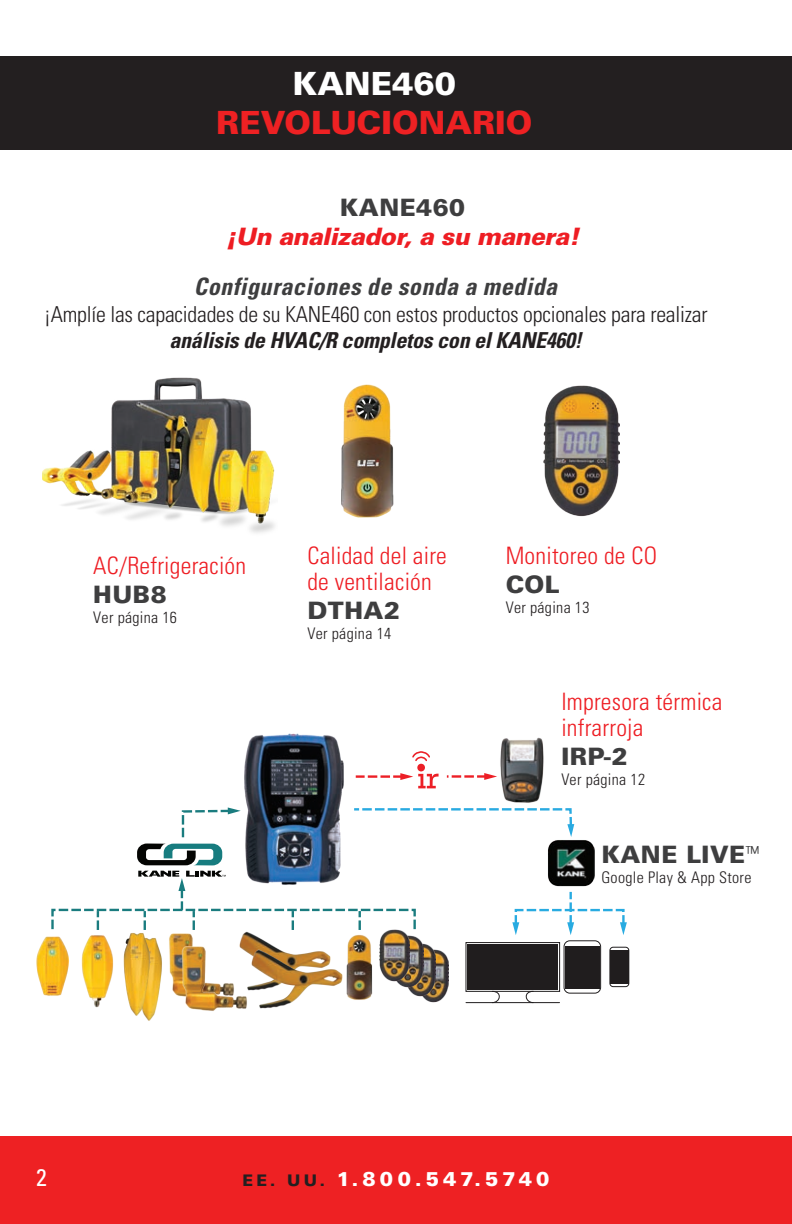
<style>
.page{position:relative;width:792px;height:1224px;background:#fff}
.page>*{position:absolute;margin:0;border:0;box-sizing:border-box;transform-origin:0 0}
.t1{font:900 32px "Univers LT Std";color:#ee2123}
.t2{font:900 32px "Univers LT Std";color:#fff}
.t3{font:300 condensed 24px/26px "Univers LT Std";letter-spacing:.01em;color:#ee1d23}
.t4{font:900 24px "Univers LT Std";letter-spacing:.02em;color:#3e3e3f}
.t5{font:italic 700 condensed 24px "Univers LT Std";letter-spacing:.02em;color:#3e3e3f}
.t6{font:italic 900 24px "Univers LT Std";letter-spacing:-.02em;color:#ee1d23}
.t7{font:condensed 24px "Univers LT Std";color:#fff}
.t8{font:300 condensed 22px "Univers LT Std";letter-spacing:-.01em;color:#231f20}
.t9{font:italic 700 condensed 22px "Univers LT Std";letter-spacing:-.01em;color:#231f20}
.t10{font:900 20px "Univers LT Std";letter-spacing:.2em;color:#fff}
.t11{font:300 condensed 16px "Univers LT Std";letter-spacing:.02em;color:#231f20}
.s1{font-size:16px;color:#231f20}
</style>
<div class="page">
<div style="left:0;top:1136px;width:792px;height:88px;background:#ee2123"></div>
<div style="left:0;top:56px;width:792px;height:94px;background:#231f20"></div>
<img style="left:543px;top:385px;width:77px;height:132px">
<img style="left:341px;top:384px;width:53px;height:134px">
<img style="left:218px;top:733px;width:138px;height:138px">
<img style="left:500px;top:737px;width:44px;height:66px">
<img style="left:548px;top:840px;width:47px;height:47px">
<svg style="left:610px;top:947px;width:19px;height:40px"></svg>
<div style="left:610px;top:947px;width:19px;height:40px;border:1px solid #201d1e;border-radius:3px"></div>
<div style="left:610px;top:951px;width:19px;height:33px;background:#201d1e"></div>
<div style="left:564px;top:940px;width:37px;height:54px;border:1px solid #201d1e;border-radius:6px"></div>
<div style="left:565px;top:946px;width:35px;height:43px;background:#201d1e"></div>
<div style="left:466px;top:942px;width:94px;height:50px;border:1px solid #201d1e"></div>
<svg style="left:465px;top:991px;width:38px;height:12px"></svg>
<svg style="left:523px;top:991px;width:37px;height:12px"></svg>
<hr style="left:492px;top:1002px;width:41px;height:1px;background:#201d1e">
<div style="left:467px;top:944px;width:91px;height:46px;background:#201d1e"></div>
<img style="left:346px;top:934px;width:27px;height:66px">
<img style="left:169px;top:933px;width:24px;height:63px">
<svg style="left:356px;top:752px;width:83px;height:36px"></svg>
<svg style="left:352px;top:807px;width:222px;height:30px"></svg>
<svg style="left:447px;top:773px;width:50px;height:7px"></svg>
<svg style="left:512px;top:892px;width:115px;height:43px"></svg>
<svg style="left:137px;top:807px;width:104px;height:58px"></svg>
<img style="left:178px;top:939px;width:69px;height:72px">
<img style="left:237px;top:932px;width:31px;height:62px">
<img style="left:248px;top:943px;width:95px;height:66px">
<img style="left:81px;top:935px;width:33px;height:73px">
<img style="left:36px;top:936px;width:33px;height:60px">
<img style="left:145px;top:938px;width:17px;height:83px">
<svg style="left:51px;top:871px;width:365px;height:61px"></svg>
<img style="left:418px;top:949px;width:31px;height:53px">
<img style="left:408px;top:943px;width:27px;height:53px">
<img style="left:397px;top:935px;width:26px;height:53px">
<img style="left:380px;top:928px;width:30px;height:54px">
<img style="left:123px;top:930px;width:28px;height:87px">
<img style="left:43px;top:377px;width:232px;height:156px">
<h1 class="t2" style="left:293px;top:64px;width:165px">KANE460</h1>
<h1 class="t1" style="left:216px;top:102px;width:318px">REVOLUCIONARIO</h1>
<p class="t4" style="left:340px;top:193px;width:127px">KANE460</p>
<p class="t6" style="left:226px;top:221px;width:355px">¡Un analizador, a su manera!</p>
<p class="t5" style="left:194px;top:272px;width:365px">Configuraciones de sonda a medida</p>
<p class="t8" style="left:44px;top:301px;width:665px">¡Amplíe las capacidades de su KANE460 con estos productos opcionales para realizar</p>
<p class="t9" style="left:169px;top:327px;width:414px">análisis de HVAC/R completos con el KANE460!</p>
<p class="t3" style="left:93px;top:553px;width:154px">AC/Refrigeración</p>
<p class="t4" style="left:93px;top:579px;width:75px">HUB8</p>
<p class="t11" style="left:93px;top:608px;width:85px">Ver página 16</p>
<p class="t3" style="left:307px;top:543px;width:141px">Calidad del aire de ventilación</p>
<p class="t4" style="left:307px;top:595px;width:94px">DTHA2</p>
<p class="t11" style="left:307px;top:624px;width:85px">Ver página 14</p>
<p class="t3" style="left:506px;top:543px;width:153px">Monitoreo de CO</p>
<p class="t4" style="left:506px;top:569px;width:55px">COL</p>
<p class="t11" style="left:506px;top:598px;width:85px">Ver página 13</p>
<p class="t3" style="left:561px;top:689px;width:163px">Impresora térmica infrarroja</p>
<p class="t4" style="left:561px;top:741px;width:68px">IRP-2</p>
<p class="t11" style="left:561px;top:769px;width:85px">Ver página 12</p>
<p class="t4" style="left:601px;top:839px;width:159px">KANE LIVE<sup>™</sup></p>
<p class="t11" style="left:601px;top:868px;width:152px">Google Play &amp; App Store</p>
<p class="t7" style="left:36px;top:1162px;width:12px">2</p>
<p class="t10" style="left:242px;top:1166px;width:309px"><span class="s1">EE. UU.</span> 1.800.547.5740</p>
</div>
